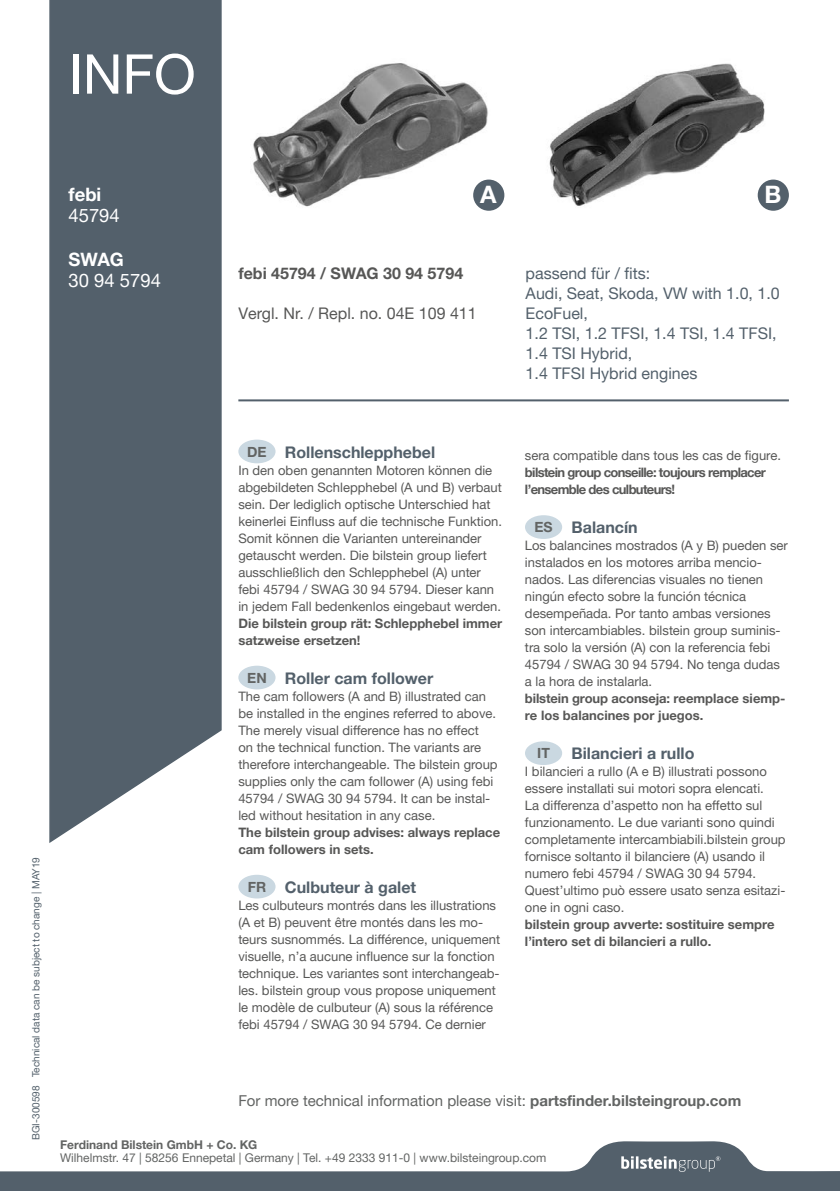
<style>
.page{position:relative;width:840px;height:1191px;background:#fff}
.page>*{position:absolute;margin:0;border:0;box-sizing:border-box;transform-origin:0 0}
.t1{font:54.8px "Helvetica Neue World 55 Roman";color:#fff}
.t2{font:700 24px "Helvetica Neue World 75";color:#fff}
.t3{font:18.4px "Helvetica Neue World 55 Roman";color:#fff}
.t4{font:700 18.4px "Helvetica Neue World 75";color:#fff}
.t5{font:16px/20px "Helvetica Neue World 55 Roman";color:#53606b}
.t6{font:700 16px "Helvetica Neue World 75";color:#53606b}
.t7{font:16px "Helvetica Neue World 55 Roman";color:#575756}
.t8{font:700 16px "Helvetica Neue World 75";color:#575756}
.t9{font:15px "Helvetica Neue World 55 Roman";color:#626463}
.t10{font:700 14px "Helvetica Neue World 75";color:#626463}
.t11{font:13px/17px "Helvetica Neue World 55 Roman";color:#575756}
.t12{font:700 13px/17px "Helvetica Neue World 75";color:#575756}
.t13{font:700 13px/17px "Helvetica Neue World 75";letter-spacing:-.05em;color:#575756}
.t14{font:12px "Helvetica Neue World 55 Roman";color:#626463}
.t15{font:700 12px "Helvetica Neue World 75";color:#626463}
.t16{font:10px "Helvetica Neue World 55 Roman";color:#53606b}
.s1{font-size:14px;color:#626463}
.s2{font-family:"Helvetica Neue World 75";font-weight:700}
</style>
<div class="page">
<svg style="left:49px;top:0;width:173px;height:843px;background:#5f6b75"></svg>
<svg style="left:0;top:1141px;width:839px;height:50px"></svg>
<svg style="left:621px;top:1156px;width:99px;height:15px"></svg>
<div style="left:238px;top:439px;width:37px;height:24px;background:#cad8e1;border-radius:50%"></div>
<div style="left:238px;top:665px;width:37px;height:24px;background:#cad8e1;border-radius:50%"></div>
<div style="left:238px;top:874px;width:37px;height:24px;background:#cad8e1;border-radius:50%"></div>
<div style="left:524px;top:515px;width:38px;height:24px;background:#cad8e1;border-radius:50%"></div>
<div style="left:524px;top:741px;width:38px;height:24px;background:#cad8e1;border-radius:50%"></div>
<img style="left:253px;top:63px;width:237px;height:148px">
<div style="left:473px;top:180px;width:31px;height:31px;background:#53606b;border-radius:50%"></div>
<img style="left:549px;top:63px;width:223px;height:143px">
<div style="left:757px;top:180px;width:31px;height:31px;background:#53606b;border-radius:50%"></div>
<hr style="left:238px;top:399px;width:550px;height:2px;background:#53606b">
<h1 class="t1" style="left:69px;top:43px;width:129px">INFO</h1>
<h3 class="t4" style="left:69px;top:184px;width:34px">febi</h3>
<h3 class="t3" style="left:69px;top:205px;width:53px">45794</h3>
<h3 class="t4" style="left:69px;top:248px;width:57px">SWAG</h3>
<h3 class="t3" style="left:69px;top:270px;width:94px">30 94 5794</h3>
<h2 class="t2" style="left:480px;top:181px;width:18px">A</h2>
<h2 class="t2" style="left:764px;top:181px;width:18px">B</h2>
<p class="t8" style="left:238px;top:264px;width:226px">febi 45794 / SWAG 30 94 5794</p>
<p class="t7" style="left:238px;top:304px;width:240px">Vergl. Nr. / Repl. no. 04E 109 411</p>
<p class="t5" style="left:525px;top:263px;width:255px">passend für / fits:<br>Audi, Seat, Skoda, VW with 1.0, 1.0<br>EcoFuel,<br>1.2 TSI, 1.2 TFSI, 1.4 TSI, 1.4 TFSI,<br>1.4 TSI Hybrid,<br>1.4 TFSI Hybrid engines</p>
<p class="t16" style="left:30px;top:1140px;width:284px;rotate:-90deg">BGI-300598 Technical data can be subject to change | MAY19</p>
<p class="t6" style="left:247px;top:443px;width:189px"><span class="s1">DE</span> Rollenschlepphebel</p>
<p class="t11" style="left:238px;top:462px;width:265px">In den oben genannten Motoren können die abgebildeten Schlepphebel (A und B) verbaut sein. Der lediglich optische Unterschied hat keinerlei Einfluss auf die technische Funktion.<br>Somit können die Varianten untereinander getauscht werden. Die bilstein group liefert ausschließlich den Schlepphebel (A) unter febi 45794 / SWAG 30 94 5794. Dieser kann in jedem Fall bedenkenlos eingebaut werden.</p>
<p class="t12" style="left:238px;top:615px;width:265px">Die bilstein group rät: Schlepphebel immer satzweise ersetzen!</p>
<p class="t6" style="left:247px;top:669px;width:187px"><span class="s1">EN</span> Roller cam follower</p>
<p class="t11" style="left:238px;top:688px;width:261px">The cam followers (A and B) illustrated can be installed in the engines referred to above.<br>The merely visual difference has no effect<br>on the technical function. The variants are therefore interchangeable. The bilstein group supplies only the cam follower (A) using febi 45794 / SWAG 30 94 5794. It can be instal&shy;led without hesitation in any case.</p>
<p class="t12" style="left:238px;top:824px;width:263px">The bilstein group advises: always replace cam followers in sets.</p>
<p class="t6" style="left:247px;top:878px;width:170px"><span class="s1">FR</span> Culbuteur à galet</p>
<p class="t11" style="left:238px;top:897px;width:263px">Les culbuteurs montrés dans les illustrations (A et B) peuvent être montés dans les mo&shy;teurs susnommés. La différence, uniquement visuelle, n’a aucune influence sur la fonction technique. Les variantes sont interchangeab&shy;les. bilstein group vous propose uniquement le modèle de culbuteur (A) sous la référence febi 45794 / SWAG 30 94 5794. Ce dernier</p>
<p class="t11" style="left:524px;top:447px;width:257px">sera compatible dans tous les cas de figure.</p>
<p class="t13" style="left:524px;top:464px;width:242px">bilstein group conseille: toujours remplacer l’ensemble des culbuteurs!</p>
<p class="t6" style="left:534px;top:518px;width:105px"><span class="s1">ES</span> Balancín</p>
<p class="t11" style="left:524px;top:537px;width:264px">Los balancines mostrados (A y B) pueden ser instalados en los motores arriba mencio&shy;nados. Las diferencias visuales no tienen ningún efecto sobre la función técnica desempeñada. Por tanto ambas versiones son intercambiables. bilstein group suminis&shy;tra solo la versión (A) con la referencia febi 45794 / SWAG 30 94 5794. No tenga dudas a la hora de instalarla.</p>
<p class="t12" style="left:524px;top:690px;width:262px">bilstein group aconseja: reemplace siemp&shy;re los balancines por juegos.</p>
<p class="t10" style="left:537px;top:745px;width:14px">IT</p>
<p class="t6" style="left:571px;top:744px;width:124px">Bilancieri a rullo</p>
<p class="t11" style="left:524px;top:763px;width:262px">I bilancieri a rullo (A e B) illustrati possono essere installati sui motori sopra elencati.<br>La differenza d’aspetto non ha effetto sul funzionamento. Le due varianti sono quindi completamente intercambiabili.bilstein group fornisce soltanto il bilanciere (A) usando il numero febi 45794 / SWAG 30 94 5794.<br>Quest’ultimo può essere usato senza esitazi&shy;one in ogni caso.</p>
<p class="t12" style="left:524px;top:916px;width:251px">bilstein group avverte: sostituire sempre l’intero set di bilancieri a rullo.</p>
<p class="t9" style="left:238px;top:1092px;width:504px">For more technical information please visit: <span class="s2">partsfinder.bilsteingroup.com</span></p>
<p class="t15" style="left:60px;top:1138px;width:198px">Ferdinand Bilstein GmbH + Co. KG</p>
<p class="t14" style="left:60px;top:1151px;width:487px">Wilhelmstr. 47 | 58256 Ennepetal | Germany | Tel. +49 2333 911-0 | www.bilsteingroup.com</p>
</div>
